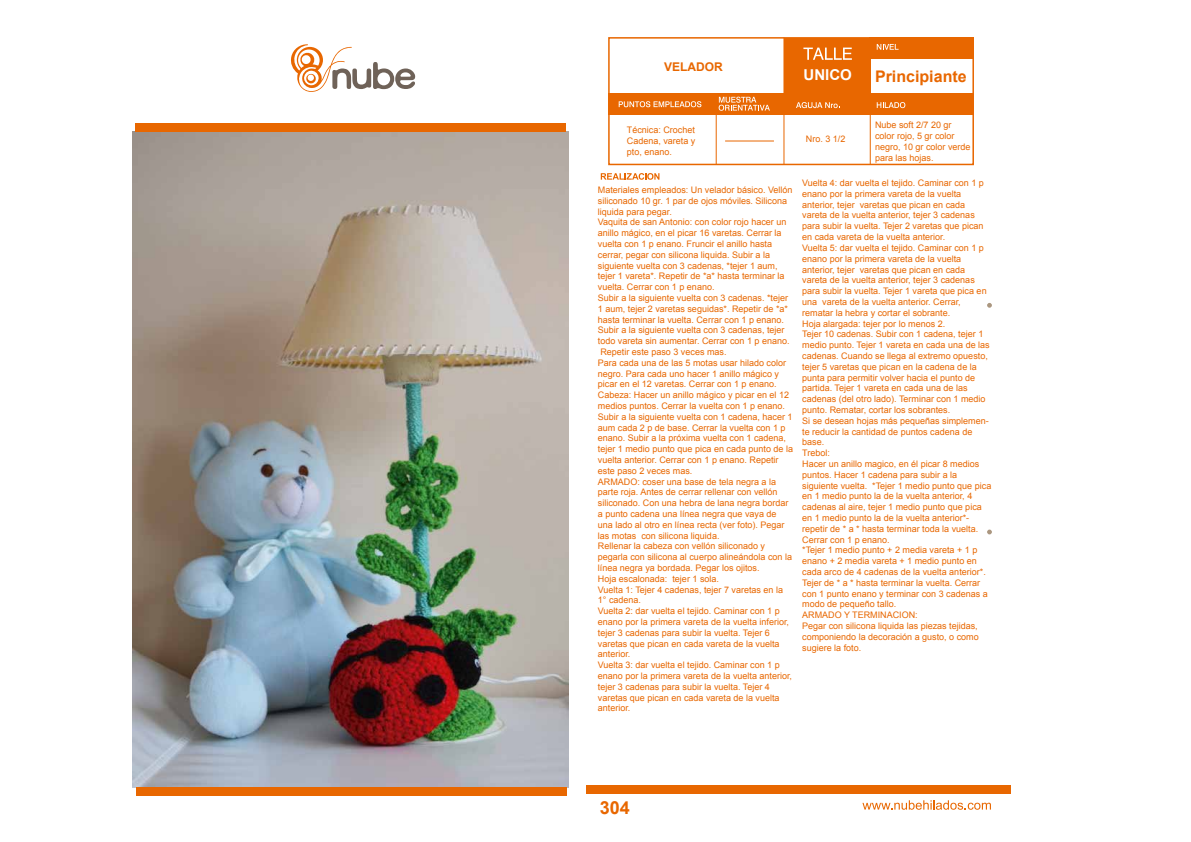
<style>
.page{position:relative;width:1191px;height:842px;background:#fff}
.page>*{position:absolute;margin:0;border:0;box-sizing:border-box;transform-origin:0 0}
.t1{font:700 18px "Arial";color:#e86700}
.t2{font:700 16px "Arial";color:#e86700}
.t3{font:700 15px "Arial";color:#fff}
.t4{font:700 12px "Arial";color:#e86700}
.t5{font:9px/10.8px "Arial";color:#e86700}
</style>
<div class="page">
<img style="left:133px;top:131px;width:436px;height:656px">
<div style="left:869px;top:38px;width:105px;height:21px;background:#e86700"></div>
<div style="left:608px;top:37px;width:366px;height:128px;border:2px solid #e86700"></div>
<div style="left:784px;top:38px;width:86px;height:56px;background:#e86700"></div>
<div style="left:609px;top:94px;width:365px;height:21px;background:#e86700"></div>
<hr style="left:783px;top:38px;width:1px;height:127px;background:#e86700">
<hr style="left:715px;top:94px;width:1px;height:71px;background:#e86700">
<hr style="left:869px;top:94px;width:1px;height:71px;background:#e86700">
<svg style="left:987px;top:303px;width:5px;height:5px"></svg>
<svg style="left:987px;top:530px;width:5px;height:4px"></svg>
<svg style="left:803px;top:48px;width:49px;height:12px"></svg>
<svg style="left:618px;top:101px;width:83px;height:6px"></svg>
<svg style="left:718px;top:97px;width:52px;height:14px"></svg>
<svg style="left:796px;top:102px;width:42px;height:6px"></svg>
<svg style="left:876px;top:102px;width:29px;height:6px"></svg>
<svg style="left:876px;top:44px;width:22px;height:6px"></svg>
<svg style="left:862px;top:800px;width:129px;height:10px"></svg>
<div style="left:586px;top:785px;width:424px;height:8px;background:#e86700"></div>
<div style="left:136px;top:787px;width:430px;height:8px;background:#e86700"></div>
<svg style="left:601px;top:173px;width:58px;height:7px"></svg>
<svg style="left:291px;top:44px;width:124px;height:48px"></svg>
<hr style="left:725px;top:140px;width:49px;height:1px;background:#e86700">
<div style="left:135px;top:123px;width:430px;height:8px;background:#e86700"></div>
<h3 class="t4" style="left:664px;top:59px;width:60px">VELADOR</h3>
<p class="t5" style="left:627px;top:125px;width:70px;text-align:justify">Técnica: Crochet Cadena, vareta y pto, enano.</p>
<h3 class="t3" style="left:803px;top:65px;width:50px">UNICO</h3>
<h2 class="t2" style="left:875px;top:65px;width:93px">Principiante</h2>
<p class="t5" style="left:806px;top:134px;width:41px">Nro. 3 1/2</p>
<p class="t5" style="left:875px;top:120px;width:97px">Nube soft 2/7 20 gr color rojo, 5 gr color negro, 10 gr color verde para las hojas.</p>
<p class="t5" style="left:598px;top:185px;width:197px">Materiales empleados: Un velador básico. Vellón siliconado 10 gr. 1 par de ojos móviles. Silicona liquida para pegar.<br>Vaquita de san Antonio: con color rojo hacer un anillo mágico, en el picar 16 varetas. Cerrar la vuelta con 1 p enano. Fruncir el anillo hasta cerrar, pegar con silicona liquida. Subir a la siguiente vuelta con 3 cadenas, *tejer 1 aum, tejer 1 vareta*. Repetir de *a* hasta terminar la vuelta. Cerrar con 1 p enano.<br>Subir a la siguiente vuelta con 3 cadenas. *tejer 1 aum, tejer 2 varetas seguidas*. Repetir de *a* hasta terminar la vuelta. Cerrar con 1 p enano.<br>Subir a la siguiente vuelta con 3 cadenas, tejer todo vareta sin aumentar. Cerrar con 1 p enano.<br>Repetir este paso 3 veces mas.<br>Para cada una de las 5 motas usar hilado color negro. Para cada uno hacer 1 anillo mágico y picar en el 12 varetas. Cerrar con 1 p enano.<br>Cabeza: Hacer un anillo mágico y picar en el 12 medios puntos. Cerrar la vuelta con 1 p enano.<br>Subir a la siguiente vuelta con 1 cadena, hacer 1 aum cada 2 p de base. Cerrar la vuelta con 1 p enano. Subir a la próxima vuelta con 1 cadena, tejer 1 medio punto que pica en cada punto de la vuelta anterior. Cerrar con 1 p enano. Repetir este paso 2 veces mas.<br>ARMADO: coser una base de tela negra a la parte roja. Antes de cerrar rellenar con vellón siliconado. Con una hebra de lana negra bordar a punto cadena una línea negra que vaya de una lado al otro en línea recta (ver foto). Pegar las motas con silicona liquida.<br>Rellenar la cabeza con vellón siliconado y pegarla con silicona al cuerpo alineándola con la línea negra ya bordada. Pegar los ojitos.<br>Hoja escalonada: tejer 1 sola.<br>Vuelta 1: Tejer 4 cadenas, tejer 7 varetas en la 1° cadena.<br>Vuelta 2: dar vuelta el tejido. Caminar con 1 p enano por la primera vareta de la vuelta inferior, tejer 3 cadenas para subir la vuelta. Tejer 6 varetas que pican en cada vareta de la vuelta anterior.<br>Vuelta 3: dar vuelta el tejido. Caminar con 1 p enano por la primera vareta de la vuelta anterior, tejer 3 cadenas para subir la vuelta. Tejer 4 varetas que pican en cada vareta de la vuelta anterior.</p>
<p class="t5" style="left:802px;top:178px;width:191px">Vuelta 4: dar vuelta el tejido. Caminar con 1 p enano por la primera vareta de la vuelta anterior, tejer varetas que pican en cada vareta de la vuelta anterior, tejer 3 cadenas para subir la vuelta. Tejer 2 varetas que pican en cada vareta de la vuelta anterior.<br>Vuelta 5: dar vuelta el tejido. Caminar con 1 p enano por la primera vareta de la vuelta anterior, tejer varetas que pican en cada vareta de la vuelta anterior, tejer 3 cadenas para subir la vuelta. Tejer 1 vareta que pica en una vareta de la vuelta anterior. Cerrar, rematar la hebra y cortar el sobrante.<br>Hoja alargada: tejer por lo menos 2.<br>Tejer 10 cadenas. Subir con 1 cadena, tejer 1 medio punto. Tejer 1 vareta en cada una de las cadenas. Cuando se llega al extremo opuesto, tejer 5 varetas que pican en la cadena de la punta para permitir volver hacia el punto de partida. Tejer 1 vareta en cada una de las cadenas (del otro lado). Terminar con 1 medio punto. Rematar, cortar los sobrantes.<br>Si se desean hojas más pequeñas simplemen&shy;te reducir la cantidad de puntos cadena de base.<br>Trebol:<br>Hacer un anillo magico, en él picar 8 medios puntos. Hacer 1 cadena para subir a la siguiente vuelta. *Tejer 1 medio punto que pica en 1 medio punto la de la vuelta anterior, 4 cadenas al aire, tejer 1 medio punto que pica en 1 medio punto la de la vuelta anterior*- repetir de * a * hasta terminar toda la vuelta.<br>Cerrar con 1 p enano.<br>*Tejer 1 medio punto + 2 media vareta + 1 p enano + 2 media vareta + 1 medio punto en cada arco de 4 cadenas de la vuelta anterior*.<br>Tejer de * a * hasta terminar la vuelta. Cerrar con 1 punto enano y terminar con 3 cadenas a modo de pequeño tallo.<br>ARMADO Y TERMINACION:<br>Pegar con silicona liquida las piezas tejidas, componiendo la decoración a gusto, o como sugiere la foto.</p>
<h1 class="t1" style="left:600px;top:795px;width:32px">304</h1>
</div>
